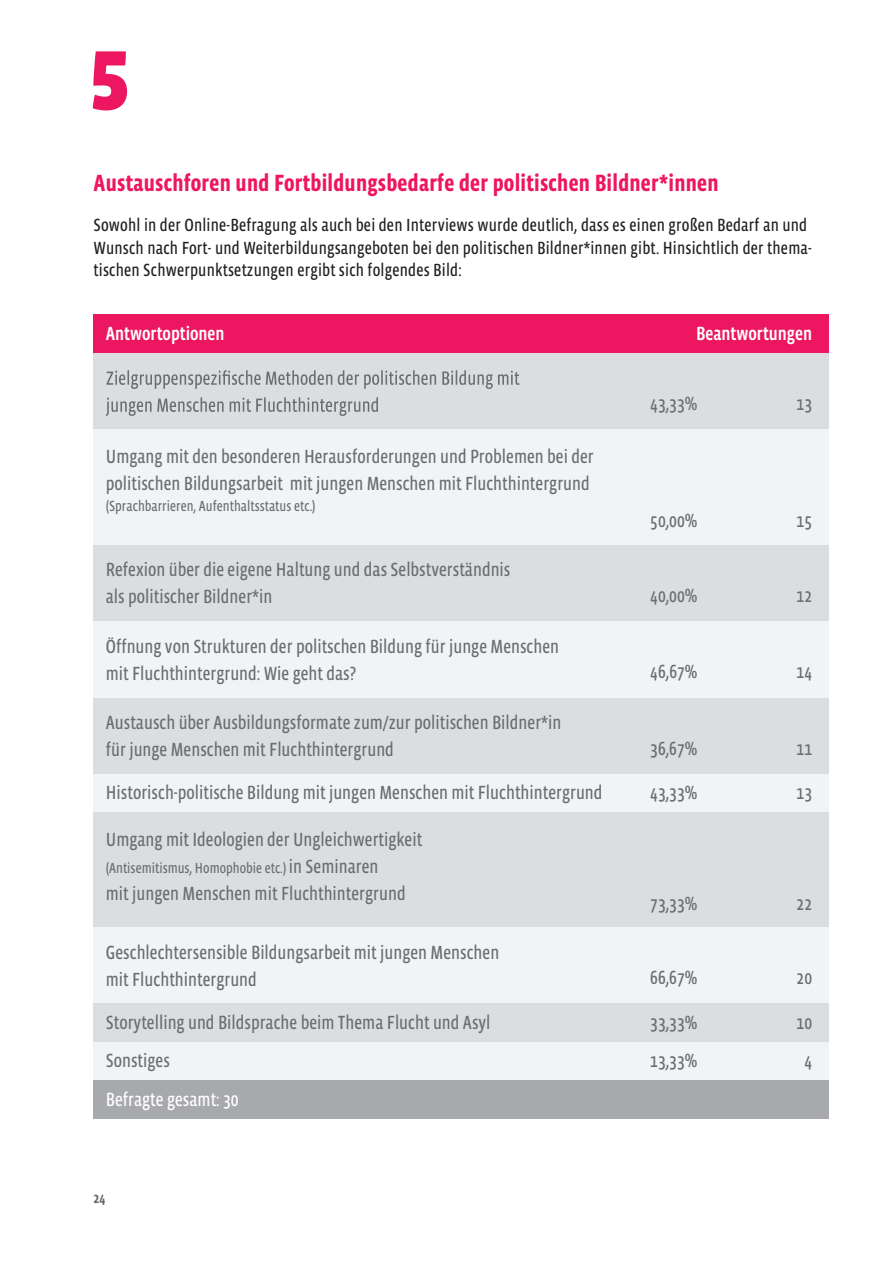
<style>
.page{position:relative;width:893px;height:1263px;background:#fff}
.page>*{position:absolute;margin:0;border:0;box-sizing:border-box;transform-origin:0 0}
.t1{font:700 150px "Vista Sans Nar OTCE";color:#ed1661}
.t2{font:700 24px "Vista Sans Nar OTCE";letter-spacing:.01em;color:#ed1661}
.t3{font:19.5px/27px "Vista Sans Nar OTCE";color:#6c6d70}
.t4{font:500 19.5px "Vista Sans Nar OTCE";color:#fff}
.t5{font:19.5px "Vista Sans Nar OTCE";color:#fff}
.t6{font:18px/22.5px "Vista Sans Nar OTCE";letter-spacing:.01em;color:#231f20}
.t7{font:15px "Vista Sans Nar OTCE";color:#6c6d70}
.t8{font:500 15px "Vista Sans Nar OTCE";color:#636366}
.s1{font-size:19.5px}
</style>
<div class="page">
<div style="left:94px;top:353px;width:735px;height:38px;background:#dcdddf"></div>
<div style="left:94px;top:391px;width:735px;height:38px;background:#dcdddf"></div>
<svg style="left:107px;top:370px;width:225px;height:19px"></svg>
<svg style="left:338px;top:370px;width:98px;height:19px"></svg>
<svg style="left:442px;top:370px;width:77px;height:19px"></svg>
<svg style="left:106px;top:397px;width:118px;height:19px"></svg>
<svg style="left:230px;top:397px;width:148px;height:19px"></svg>
<div style="left:94px;top:1042px;width:735px;height:38px;background:#f2f3f4"></div>
<div style="left:94px;top:315px;width:735px;height:38px;background:#ed1661"></div>
<div style="left:94px;top:1080px;width:735px;height:38px;background:#a8a9ad"></div>
<div style="left:94px;top:544px;width:735px;height:39px;background:#dcdddf"></div>
<div style="left:94px;top:583px;width:735px;height:38px;background:#dcdddf"></div>
<div style="left:94px;top:697px;width:735px;height:39px;background:#dcdddf"></div>
<div style="left:94px;top:736px;width:735px;height:38px;background:#dcdddf"></div>
<div style="left:94px;top:621px;width:735px;height:38px;background:#f2f3f4"></div>
<div style="left:94px;top:659px;width:735px;height:38px;background:#f2f3f4"></div>
<div style="left:94px;top:927px;width:735px;height:38px;background:#f2f3f4"></div>
<div style="left:94px;top:965px;width:735px;height:38px;background:#f2f3f4"></div>
<div style="left:94px;top:774px;width:735px;height:38px;background:#f2f3f4"></div>
<div style="left:94px;top:429px;width:735px;height:39px;background:#f2f3f4"></div>
<div style="left:94px;top:468px;width:735px;height:38px;background:#f2f3f4"></div>
<div style="left:94px;top:506px;width:735px;height:38px;background:#f2f3f4"></div>
<div style="left:94px;top:1003px;width:735px;height:39px;background:#dcdddf"></div>
<div style="left:94px;top:812px;width:735px;height:38px;background:#dcdddf"></div>
<div style="left:94px;top:850px;width:735px;height:39px;background:#dcdddf"></div>
<div style="left:94px;top:889px;width:735px;height:38px;background:#dcdddf"></div>
<h1 class="t1" style="left:88px;top:-27px;width:45px">5</h1>
<p class="t2" style="left:94px;top:169px;width:627px">Austauschforen und Fortbildungsbedarfe der politischen Bildner*innen</p>
<p class="t6" style="left:94px;top:214px;width:720px">Sowohl in der Online-Befragung als auch bei den Interviews wurde deutlich, dass es einen großen Bedarf an und<br>Wunsch nach Fort- und Weiterbildungsangeboten bei den politischen Bildner*innen gibt. Hinsichtlich der thema&shy;tischen Schwerpunktsetzungen ergibt sich folgendes Bild:</p>
<p class="t4" style="left:106px;top:322px;width:120px">Antwortoptionen</p>
<p class="t4" style="left:696px;top:323px;width:118px">Beantwortungen</p>
<p class="t3" style="left:106px;top:443px;width:489px">Umgang mit den besonderen Herausforderungen und Problemen bei der politischen Bildungsarbeit mit jungen Menschen mit Fluchthintergrund</p>
<p class="t7" style="left:106px;top:498px;width:211px">(Sprachbarrieren, Aufenthaltsstatus etc.)</p>
<p class="t3" style="left:106px;top:556px;width:406px">Refexion über die eigene Haltung und das Selbstverständnis als politischer Bildner*in</p>
<p class="t3" style="left:106px;top:632px;width:455px">Öffnung von Strukturen der politschen Bildung für junge Menschen mit Fluchthintergrund: Wie geht das?</p>
<p class="t3" style="left:106px;top:709px;width:457px">Austausch über Ausbildungsformate zum/zur politischen Bildner*in für junge Menschen mit Fluchthintergrund</p>
<p class="t3" style="left:650px;top:390px;width:49px">43,33%</p>
<p class="t3" style="left:796px;top:390px;width:17px">13</p>
<p class="t3" style="left:650px;top:507px;width:49px">50,00%</p>
<p class="t3" style="left:796px;top:507px;width:17px">15</p>
<p class="t3" style="left:650px;top:581px;width:49px">40,00%</p>
<p class="t3" style="left:796px;top:581px;width:17px">12</p>
<p class="t3" style="left:650px;top:658px;width:49px">46,67%</p>
<p class="t3" style="left:797px;top:658px;width:17px">14</p>
<p class="t3" style="left:650px;top:734px;width:49px">36,67%</p>
<p class="t3" style="left:796px;top:734px;width:17px">11</p>
<p class="t3" style="left:106px;top:779px;width:498px">Historisch-politische Bildung mit jungen Menschen mit Fluchthintergrund</p>
<p class="t3" style="left:650px;top:779px;width:49px">43,33%</p>
<p class="t3" style="left:796px;top:779px;width:17px">13</p>
<p class="t3" style="left:106px;top:826px;width:318px">Umgang mit Ideologien der Ungleichwertigkeit</p>
<p class="t7" style="left:106px;top:859px;width:274px">(Antisemitismus, Homophobie etc.) <span class="s1">in Seminaren</span></p>
<p class="t3" style="left:106px;top:880px;width:301px">mit jungen Menschen mit Fluchthintergrund</p>
<p class="t3" style="left:106px;top:938px;width:395px">Geschlechtersensible Bildungsarbeit mit jungen Menschen mit Fluchthintergrund</p>
<p class="t3" style="left:650px;top:890px;width:49px">73,33%</p>
<p class="t3" style="left:796px;top:890px;width:17px">22</p>
<p class="t3" style="left:650px;top:964px;width:49px">66,67%</p>
<p class="t3" style="left:796px;top:964px;width:17px">20</p>
<p class="t3" style="left:106px;top:1009px;width:386px">Storytelling und Bildsprache beim Thema Flucht und Asyl</p>
<p class="t3" style="left:650px;top:1009px;width:49px">33,33%</p>
<p class="t3" style="left:796px;top:1009px;width:17px">10</p>
<p class="t3" style="left:106px;top:1047px;width:66px">Sonstiges</p>
<p class="t3" style="left:650px;top:1047px;width:49px">13,33%</p>
<p class="t3" style="left:804px;top:1047px;width:9px">4</p>
<p class="t5" style="left:106px;top:1088px;width:134px">Befragte gesamt: 30</p>
<p class="t8" style="left:94px;top:1190px;width:13px">24</p>
</div>
